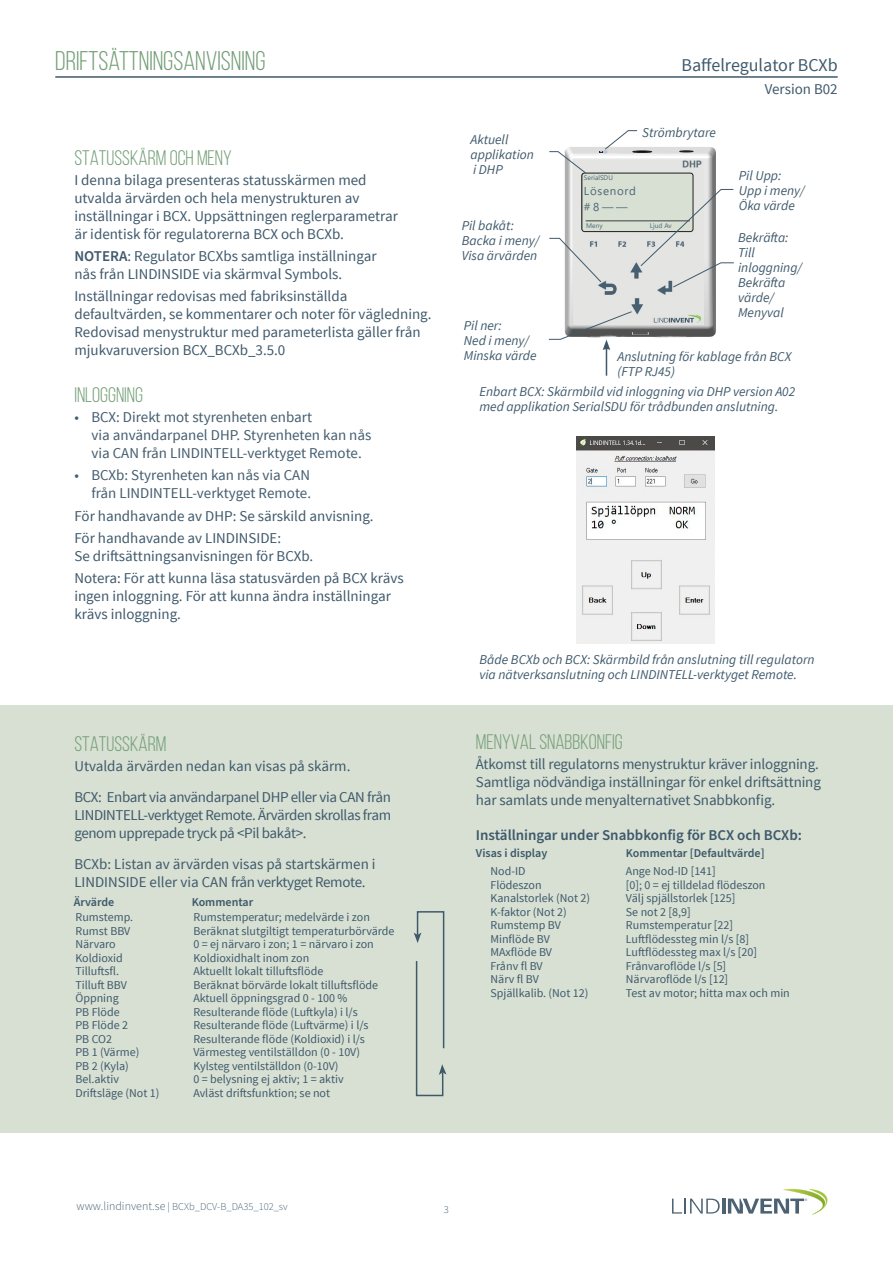
<style>
.page{position:relative;width:893px;height:1263px;background:#fff}
.page>*{position:absolute;margin:0;border:0;box-sizing:border-box;transform-origin:0 0}
.t1{font:27px "Bebas Neue";color:#739e76}
.Rubrik_1{font:21px "Bebas Neue";color:#739e76}
.t2{font:18px "Source Sans Pro";color:#3f596b}
.Brödtext{font:15px/18px "Source Sans Pro";color:#3f596b}
.t3{font:15px/18px "Source Sans Pro";color:#445d6f}
.Rubrik_3{font:600 15px "Source Sans Pro";color:#3f596b}
.Bildtext{font:italic 13.5px/15px "Source Sans Pro";color:#3f596b}
.brodtext{font:12px/13.5px "Source Sans Pro";color:#3f596b}
.Matris_Rubrik{font:12px "Source Sans Pro";color:#3f596b}
.Matris_Rubrik-2{font:600 12px "Source Sans Pro";color:#3f596b}
.brodtext-2{font:600 12px "Source Sans Pro";color:#3f596b}
.Brödtext-2{font:11.55px/15.3px "Segoe UI";letter-spacing:.06em;color:#4e6577}
.t4{font:300 10.5px "Source Sans Pro";color:#445d6f}
.t5{font:300 10.5px "Source Sans Pro";color:#3f596b}
.Brödtext-3{font:6.75px "Segoe UI";color:#4e6577}
.t6{font:300 6.15px "Source Sans Pro";color:#4d6172}
.Brödtext-4{font:4.8px/7.6px "Source Sans Pro";color:#3f596b}
.s1{font-weight:600}
.s2{font-size:12px;color:#3f596b}
.s3{color:#3f596b}
</style>
<div class="page">
<svg style="left:672px;top:1198px;width:48px;height:15px"></svg>
<hr style="left:722px;top:1198px;width:3px;height:15px;background:#4c6172">
<svg style="left:728px;top:1189px;width:100px;height:26px"></svg>
<hr style="left:55px;top:76px;width:783px;height:2px;background:#3f596b">
<div style="left:0;top:706px;width:893px;height:427px;background:#d7e0d3"></div>
<svg style="left:414px;top:911px;width:32px;height:186px"></svg>
<img style="left:564px;top:147px;width:152px;height:191px">
<img style="left:573px;top:161px;width:131px;height:163px">
<div style="left:582px;top:173px;width:111px;height:59px;background:#d7e0d3;border-radius:3px"></div>
<div style="left:582px;top:173px;width:111px;height:59px;border:1px solid #231f20;border-radius:3px"></div>
<hr style="left:586px;top:221px;width:104px;height:1px;background:#3e3e3f">
<svg style="left:640px;top:189px;width:94px;height:99px"></svg>
<svg style="left:549px;top:238px;width:53px;height:45px"></svg>
<svg style="left:549px;top:151px;width:37px;height:23px"></svg>
<svg style="left:548px;top:311px;width:84px;height:65px"></svg>
<svg style="left:599px;top:130px;width:53px;height:23px"></svg>
<svg style="left:680px;top:151px;width:13px;height:1px"></svg>
<img style="left:576px;top:436px;width:138px;height:207px">
<h1 class="t1" style="left:55px;top:46px;width:212px">DRIFTSÄTTNINGSANVISNING</h1>
<p class="t2" style="left:681px;top:54px;width:158px">Baffelregulator BCXb</p>
<p class="Brödtext" style="left:765px;top:80px;width:74px">Version B02</p>
<p class="Rubrik_1" style="left:74px;top:146px;width:159px">STATUSSKÄRM OCH MENY</p>
<p class="Brödtext" style="left:74px;top:171px;width:325px">I denna bilaga presenteras statusskärmen med utvalda ärvärden och hela menystrukturen av inställningar i BCX. Uppsättningen reglerparametrar är identisk för regulatorerna BCX och BCXb.</p>
<p class="Brödtext" style="left:74px;top:247px;width:304px"><span class="s1">NOTERA</span>: Regulator BCXbs samtliga inställningar nås från LINDINSIDE via skärmval Symbols.</p>
<p class="Brödtext" style="left:74px;top:287px;width:359px">Inställningar redovisas med fabriksinställda defaultvärden, se kommentarer och noter för vägledning.<br>Redovisad menystruktur med parameterlista gäller från mjukvaruversion BCX_BCXb_3.5.0</p>
<p class="Rubrik_1" style="left:74px;top:383px;width:70px">INLOGGNING</p>
<p class="t3" style="left:91px;top:408px;width:281px;text-indent:-17px">• BCX: Direkt mot styrenheten enbart<br>via användarpanel DHP. Styrenheten kan nås via CAN från LINDINTELL-verktyget Remote.</p>
<p class="t3" style="left:74px;top:467px;width:238px;text-align:right">• BCXb: Styrenheten kan nås via CAN från LINDINTELL-verktyget Remote.</p>
<p class="Brödtext" style="left:74px;top:507px;width:301px">För handhavande av DHP: Se särskild anvisning.</p>
<p class="Brödtext" style="left:74px;top:529px;width:240px">För handhavande av LINDINSIDE:<br>Se driftsättningsanvisningen för BCXb.</p>
<p class="Brödtext" style="left:74px;top:569px;width:331px">Notera: För att kunna läsa statusvärden på BCX krävs ingen inloggning. För att kunna ändra inställningar krävs inloggning.</p>
<p class="Rubrik_1" style="left:74px;top:733px;width:94px">STATUSSKÄRM</p>
<p class="Brödtext" style="left:74px;top:757px;width:278px">Utvalda ärvärden nedan kan visas på skärm.</p>
<p class="Brödtext" style="left:74px;top:788px;width:318px;text-align:justify">BCX: Enbart via användarpanel DHP eller via CAN från LINDINTELL-verktyget Remote. Ärvärden skrollas fram genom upprepade tryck på &lt;Pil bakåt&gt;.</p>
<p class="Brödtext" style="left:74px;top:855px;width:303px">BCXb: Listan av ärvärden visas på startskärmen i<br>LINDINSIDE eller via CAN från verktyget Remote.</p>
<p class="brodtext-2" style="left:74px;top:894px;width:42px">Ärvärde</p>
<p class="brodtext-2" style="left:192px;top:894px;width:63px">Kommentar</p>
<p class="brodtext" style="left:75px;top:911px;width:85px">Rumstemp.<br>Rumst BBV<br>Närvaro<br>Koldioxid<br>Tilluftsfl.<br>Tilluft BBV<br>Öppning<br>PB Flöde<br>PB Flöde 2<br>PB CO2<br>PB 1 (Värme)<br>PB 2 (Kyla)<br>Bel.aktiv<br>Driftsläge (Not 1)</p>
<p class="brodtext" style="left:193px;top:911px;width:203px">Rumstemperatur; medelvärde i zon Beräknat slutgiltigt temperaturbörvärde 0 = ej närvaro i zon; 1 = närvaro i zon Koldioxidhalt inom zon<br>Aktuellt lokalt tilluftsflöde<br>Beräknat börvärde lokalt tilluftsflöde Aktuell öppningsgrad 0 - 100 % Resulterande flöde (Luftkyla) i l/s Resulterande flöde (Luftvärme) i l/s Resulterande flöde (Koldioxid) i l/s Värmesteg ventilställdon (0 - 10V)<br>Kylsteg ventilställdon (0-10V)<br>0 = belysning ej aktiv; 1 = aktiv<br>Avläst driftsfunktion; se not</p>
<p class="Bildtext" style="left:642px;top:125px;width:75px">Strömbrytare</p>
<p class="Bildtext" style="left:471px;top:132px;width:65px">Aktuell applikation i DHP</p>
<p class="Bildtext" style="left:739px;top:168px;width:67px">Pil Upp:<br>Upp i meny/<br>Öka värde</p>
<p class="Bildtext" style="left:738px;top:230px;width:66px">Bekräfta:<br>Till inloggning/<br>Bekräfta värde/<br>Menyval</p>
<p class="Brödtext-3" style="left:584px;top:171px;width:30px">SerialSDU</p>
<p class="Brödtext-2" style="left:584px;top:183px;width:53px">Lösenord #8——</p>
<p class="Brödtext-3" style="left:586px;top:220px;width:18px">Meny</p>
<p class="Brödtext-3" style="left:650px;top:220px;width:23px">Ljud Av</p>
<p class="Brödtext-4" style="left:590px;top:177px;width:28px">DHP 0.1r7594<br>ILCAT<br>FakeSDU<br>SDU</p>
<p class="Bildtext" style="left:462px;top:218px;width:79px">Pil bakåt:<br>Backa i meny/<br>Visa ärvärden</p>
<p class="Bildtext" style="left:464px;top:318px;width:74px">Pil ner:<br>Ned i meny/<br>Minska värde</p>
<p class="Bildtext" style="left:617px;top:349px;width:175px">Anslutning för kablage från BCX (FTP RJ45)</p>
<p class="Bildtext" style="left:479px;top:384px;width:317px">Enbart BCX: Skärmbild vid inloggning via DHP version A02 med applikation SerialSDU för trådbunden anslutning.</p>
<p class="Bildtext" style="left:479px;top:652px;width:337px">Både BCXb och BCX: Skärmbild från anslutning till regulatorn via nätverksanslutning och LINDINTELL-verktyget Remote.</p>
<p class="Rubrik_1" style="left:476px;top:731px;width:148px">MENYVAL SNABBKONFIG</p>
<p class="Brödtext" style="left:476px;top:756px;width:346px">Åtkomst till regulatorns menystruktur kräver inloggning.<br>Samtliga nödvändiga inställningar för enkel driftsättning har samlats unde menyalternativet Snabbkonfig.</p>
<p class="Rubrik_3" style="left:476px;top:825px;width:328px">Inställningar under Snabbkonfig för BCX och BCXb:</p>
<p class="Matris_Rubrik-2" style="left:476px;top:845px;width:73px">Visas i display</p>
<p class="Matris_Rubrik-2" style="left:626px;top:845px;width:140px">Kommentar [Defaultvärde]</p>
<p class="Matris_Rubrik" style="left:490px;top:864px;width:37px">Nod-ID</p>
<p class="Matris_Rubrik" style="left:626px;top:864px;width:91px">Ange Nod-ID [141]</p>
<p class="Matris_Rubrik" style="left:490px;top:877px;width:53px">Flödeszon</p>
<p class="Matris_Rubrik" style="left:626px;top:877px;width:141px">[0]; 0 = ej tilldelad flödeszon</p>
<p class="Matris_Rubrik" style="left:490px;top:891px;width:101px">Kanalstorlek (Not 2)</p>
<p class="Matris_Rubrik" style="left:626px;top:891px;width:111px">Välj spjällstorlek [125]</p>
<p class="Matris_Rubrik" style="left:490px;top:904px;width:78px">K-faktor (Not 2)</p>
<p class="Matris_Rubrik" style="left:626px;top:904px;width:66px">Se not 2 [8,9]</p>
<p class="Matris_Rubrik" style="left:490px;top:918px;width:72px">Rumstemp BV</p>
<p class="Matris_Rubrik" style="left:626px;top:918px;width:109px">Rumstemperatur [22]</p>
<p class="Matris_Rubrik" style="left:490px;top:931px;width:61px">Minflöde BV</p>
<p class="Matris_Rubrik" style="left:626px;top:931px;width:125px">Luftflödessteg min l/s [8]</p>
<p class="Matris_Rubrik" style="left:490px;top:945px;width:63px">MAxflöde BV</p>
<p class="Matris_Rubrik" style="left:626px;top:945px;width:133px">Luftflödessteg max l/s [20]</p>
<p class="Matris_Rubrik" style="left:490px;top:958px;width:54px">Frånv fl BV</p>
<p class="Matris_Rubrik" style="left:626px;top:958px;width:102px">Frånvaroflöde l/s [5]</p>
<p class="Matris_Rubrik" style="left:490px;top:972px;width:50px">Närv fl BV</p>
<p class="Matris_Rubrik" style="left:626px;top:972px;width:104px">Närvaroflöde l/s [12]</p>
<p class="Matris_Rubrik" style="left:490px;top:985px;width:100px">Spjällkalib. (Not 12)</p>
<p class="Matris_Rubrik" style="left:626px;top:985px;width:165px">Test av motor; hitta max och min</p>
<p class="t4" style="left:77px;top:1199px;width:213px"><span class="s2">www.lindinvent.se</span> <span class="s3">|</span> BCXb_DCV-B_DA35_102_sv</p>
<p class="t5" style="left:444px;top:1202px;width:7px">3</p>
<p class="t6" style="left:805px;top:1197px;width:4px">®</p>
</div>
